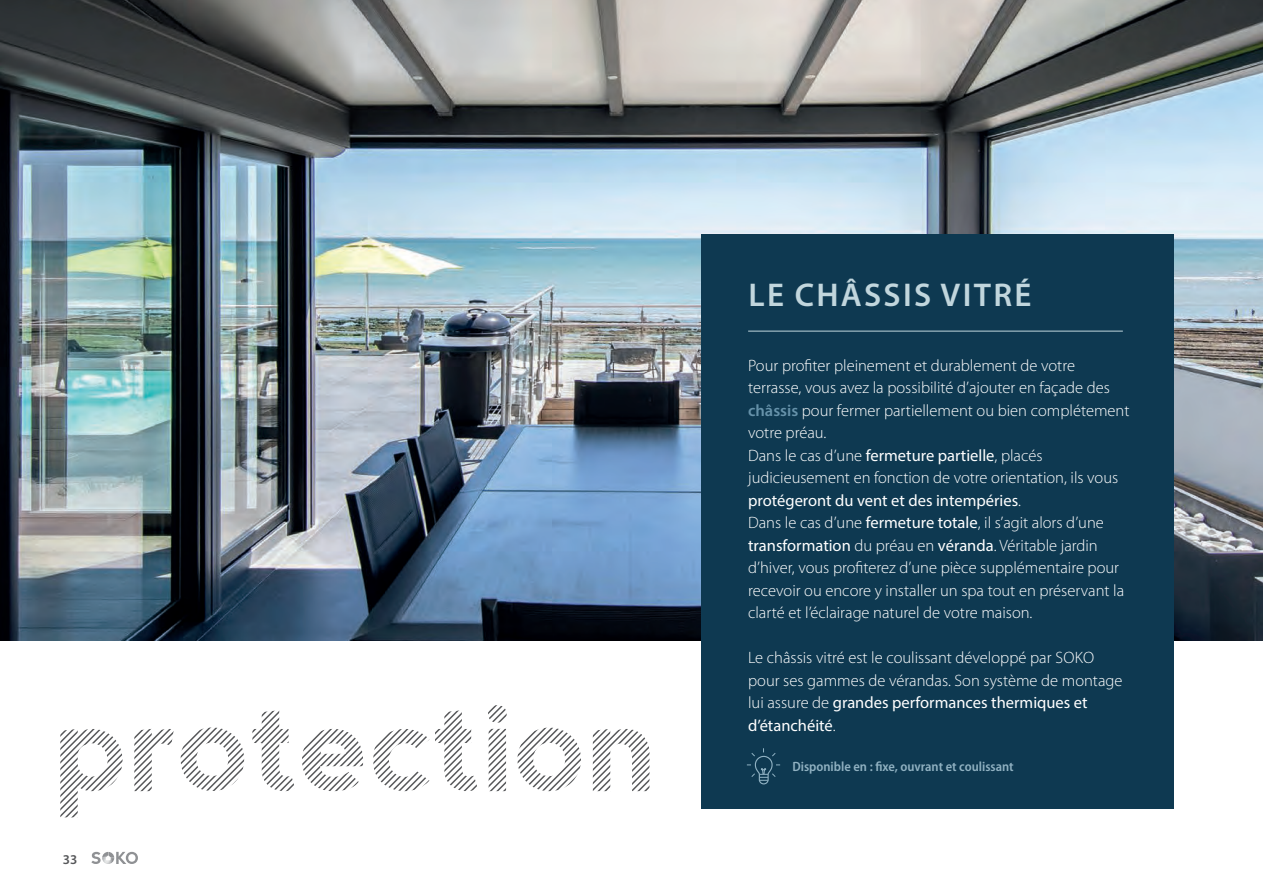
<style>
.page{position:relative;width:1263px;height:893px;background:#fff}
.page>*{position:absolute;margin:0;border:0;box-sizing:border-box;transform-origin:0 0}
.t1{font:600 33px "Myriad Pro";letter-spacing:.07em;color:#c1d6dd}
.t2{font:300 16.5px/22.5px "Myriad Pro";color:#fff}
.t3{font:600 semi-condensed 13.5px "Myriad Pro";color:#91b2c2}
.t4{font:600 13.5px "Myriad Pro";color:#57585a}
.s1{font-weight:600;color:#6692aa}
.s2{font-weight:400}
</style>
<div class="page">
<img style="left:0;top:0;width:1263px;height:640px">
<div style="left:701px;top:234px;width:473px;height:575px;background:#0e3951"></div>
<svg style="left:60px;top:729px;width:63px;height:88px"></svg>
<svg style="left:134px;top:729px;width:40px;height:62px"></svg>
<svg style="left:181px;top:727px;width:63px;height:64px"></svg>
<svg style="left:252px;top:710px;width:42px;height:81px"></svg>
<svg style="left:302px;top:729px;width:61px;height:62px"></svg>
<svg style="left:373px;top:729px;width:56px;height:62px"></svg>
<svg style="left:435px;top:710px;width:42px;height:81px"></svg>
<svg style="left:488px;top:705px;width:19px;height:86px"></svg>
<svg style="left:517px;top:728px;width:64px;height:63px"></svg>
<svg style="left:593px;top:729px;width:56px;height:62px"></svg>
<svg style="left:747px;top:748px;width:33px;height:36px"></svg>
<hr style="left:748px;top:331px;width:375px;height:1px;background:#c1d6dd">
<svg style="left:91px;top:852px;width:47px;height:12px"></svg>
<p class="t4" style="left:63px;top:851px;width:16px">33</p>
<h1 class="t1" style="left:748px;top:274px;width:285px">LE CHÂSSIS VITRÉ</h1>
<p class="t2" style="left:748px;top:354px;width:383px">Pour profiter pleinement et durablement de votre terrasse, vous avez la possibilité d’ajouter en façade des <span class="s1">châssis</span> pour fermer partiellement ou bien complétement votre préau.<br>Dans le cas d’une <span class="s2">fermeture partielle</span>, placés judicieusement en fonction de votre orientation, ils vous <span class="s2">protégeront du vent et des intempéries</span>.<br>Dans le cas d’une <span class="s2">fermeture totale</span>, il s’agit alors d’une <span class="s2">transformation</span> du préau en <span class="s2">véranda</span>. Véritable jardin d’hiver, vous profiterez d’une pièce supplémentaire pour recevoir ou encore y installer un spa tout en préservant la clarté et l’éclairage naturel de votre maison.</p>
<p class="t2" style="left:748px;top:646px;width:376px">Le châssis vitré est le coulissant développé par SOKO pour ses gammes de vérandas. Son système de montage lui assure de <span class="s2">grandes performances thermiques et d’étanchéité</span>.</p>
<p class="t3" style="left:792px;top:758px;width:223px">Disponible en : fixe, ouvrant et coulissant</p>
</div>
